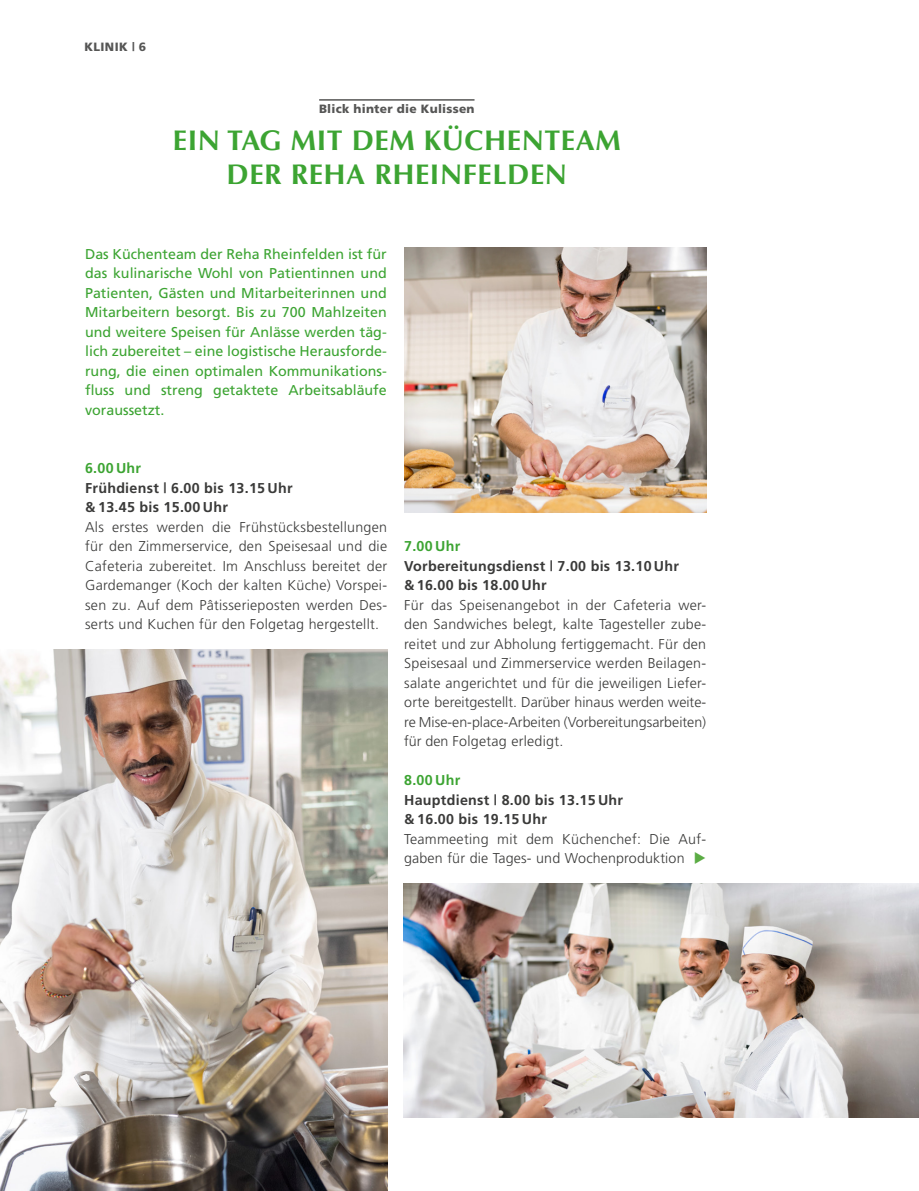
<style>
.page{position:relative;width:919px;height:1191px;background:#fff}
.page>*{position:absolute;margin:0;border:0;box-sizing:border-box;transform-origin:0 0}
.t1{font:700 28.5px/34.5px "Optima";letter-spacing:.02em;color:#3ca432;text-align:center}
.t2{font:300 14.25px/19.5px "Frutiger";letter-spacing:.02em;color:#3a3a39;text-align:justify}
.t3{font:14.25px/19.5px "Frutiger";color:#3ca432;text-align:justify}
.t4{font:700 14.25px/19.5px "Frutiger";letter-spacing:.02em;color:#3a3a39}
.t5{font:700 14.25px "Frutiger";letter-spacing:.02em;color:#3ca432}
.t6{font:900 12px "Frutiger";letter-spacing:.02em;color:#565655}
.s1{color:#5bac44}
</style>
<div class="page">
<img style="left:0;top:649px;width:387px;height:542px">
<img style="left:404px;top:248px;width:302px;height:264px">
<img style="left:404px;top:883px;width:514px;height:234px">
<hr style="left:319px;top:99px;width:155px;height:2px;background:#565655">
<p class="t6" style="left:84px;top:39px;width:63px">KLINIK | 6</p>
<p class="t6" style="left:319px;top:102px;width:157px">Blick hinter die Kulissen</p>
<h1 class="t1" style="left:173px;top:123px;width:449px">EIN TAG MIT DEM KÜCHENTEAM<br>DER REHA RHEINFELDEN</h1>
<p class="t3" style="left:85px;top:244px;width:303px">Das Küchenteam der Reha Rheinfelden ist für das kulinarische Wohl von Patientinnen und Patienten, Gästen und Mitarbeiterinnen und Mitarbeitern besorgt. Bis zu 700 Mahlzeiten und weitere Speisen für Anlässe werden täg&shy;lich zubereitet – eine logistische Herausforde&shy;rung, die einen optimalen Kommunikations&shy;fluss und streng getaktete Arbeitsabläufe voraussetzt.</p>
<p class="t5" style="left:85px;top:460px;width:58px">6.00 Uhr</p>
<p class="t4" style="left:85px;top:478px;width:209px">Frühdienst | 6.00 bis 13.15 Uhr &amp; 13.45 bis 15.00 Uhr</p>
<p class="t2" style="left:85px;top:517px;width:303px">Als erstes werden die Frühstücksbestellungen für den Zimmerservice, den Speisesaal und die Cafeteria zubereitet. Im Anschluss bereitet der Gardemanger (Koch der kalten Küche) Vorspei&shy;sen zu. Auf dem Pâtisserieposten werden Des&shy;serts und Kuchen für den Folgetag hergestellt.</p>
<p class="t5" style="left:404px;top:538px;width:58px">7.00 Uhr</p>
<p class="t4" style="left:404px;top:556px;width:276px">Vorbereitungsdienst | 7.00 bis 13.10 Uhr &amp; 16.00 bis 18.00 Uhr</p>
<p class="t2" style="left:404px;top:595px;width:303px">Für das Speisenangebot in der Cafeteria wer&shy;den Sandwiches belegt, kalte Tagesteller zube&shy;reitet und zur Abholung fertiggemacht. Für den Speisesaal und Zimmerservice werden Beilagen&shy;salate angerichtet und für die jeweiligen Liefer&shy;orte bereitgestellt. Darüber hinaus werden weite&shy;re Mise-en-place-Arbeiten (Vorbereitungsarbeiten) für den Folgetag erledigt.</p>
<p class="t5" style="left:404px;top:772px;width:58px">8.00 Uhr</p>
<p class="t4" style="left:404px;top:790px;width:220px">Hauptdienst | 8.00 bis 13.15 Uhr &amp; 16.00 bis 19.15 Uhr</p>
<p class="t2" style="left:404px;top:829px;width:303px">Teammeeting mit dem Küchenchef: Die Auf&shy;gaben für die Tages- und Wochenproduktion <span class="s1">◆</span></p>
</div>
